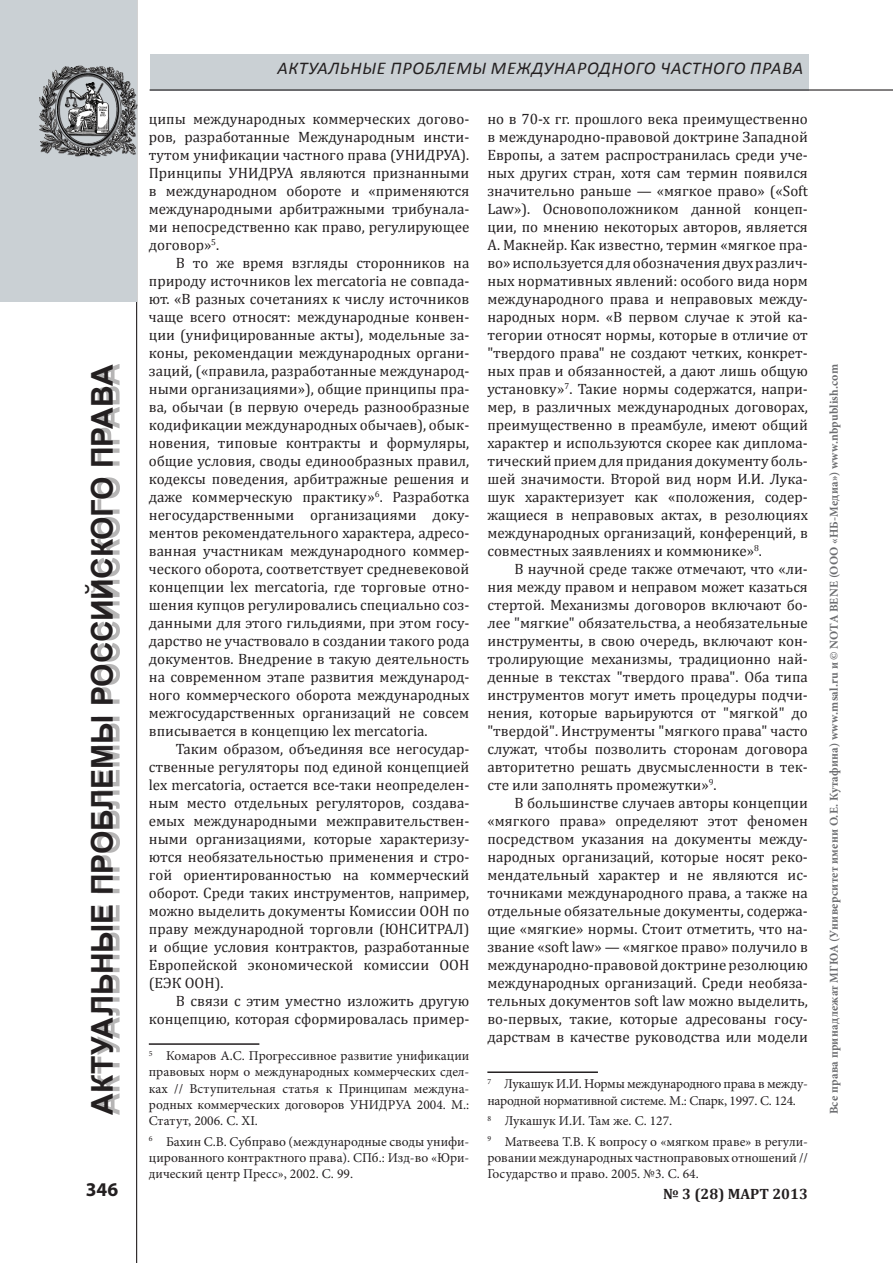
<style>
.page{position:relative;width:893px;height:1263px;background:#fff}
.page>*{position:absolute;margin:0;border:0;box-sizing:border-box;transform-origin:0 0}
.t1{font:700 30px "Arial";letter-spacing:-.01em;color:#231f20}
.t2{font:700 19.5px "Myriad Pro";color:#231f20}
.t3{font:italic 18px "Calibri";letter-spacing:.04em;color:#231f20}
.t4{font:15px/18px "Cambria";color:#231f20;text-align:justify}
.t5{font:700 15px "Cambria";color:#231f20}
.t6{font:13.5px/16.2px "Minion Pro";color:#231f20;text-align:justify}
.t7{font:13.5px/16.2px "Minion Pro";letter-spacing:-.02em;color:#231f20}
.t8{font:700 12px "Minion Pro";letter-spacing:.02em;color:#6c6d70}
</style>
<div class="page">
<hr style="left:136px;top:0;width:1px;height:1263px;background:#231f20">
<div style="left:0;top:0;width:136px;height:301px;background:#cad0d4"></div>
<div style="left:92px;top:364px;width:28px;height:751px;background:#231f20;opacity:.33"></div>
<div style="left:150px;top:54px;width:658px;height:36px;background:#cad0d4"></div>
<hr style="left:150px;top:89px;width:743px;height:2px;background:#231f20">
<img style="left:39px;top:54px;width:99px;height:111px">
<hr style="left:149px;top:1043px;width:110px;height:2px;background:#231f20">
<hr style="left:487px;top:1071px;width:111px;height:2px;background:#231f20">
<p class="t3" style="left:277px;top:57px;width:12px">актуал</p>
<p class="t3" style="left:340px;top:57px;width:63px">ьные проблем</p>
<p class="t3" style="left:472px;top:57px;width:72px">ы ме ждународного</p>
<p class="t3" style="left:660px;top:57px;width:12px">частного</p>
<p class="t3" style="left:750px;top:57px;width:12px">права</p>
<p class="t4" style="left:149px;top:110px;width:322px">ципы международных коммерческих догово&shy;ров, разработанные Международным инсти&shy;тутом унификации частного права (УНИДРУА).<br>Принципы УНИДРУА являются признанными в международном обороте и «применяются международными арбитражными трибунала&shy;ми непосредственно как право, регулирующее договор»<sup>5</sup>.</p>
<p class="t4" style="left:149px;top:254px;width:322px;text-indent:27px">В то же время взгляды сторонников на природу источников lex mercatoria не совпада&shy;ют. «В разных сочетаниях к числу источников чаще всего относят: международные конвен&shy;ции (унифицированные акты), модельные за&shy;коны, рекомендации международных органи&shy;заций, («правила, разработанные международ&shy;ными организациями»), общие принципы пра&shy;ва, обычаи (в первую очередь разнообразные кодификации международных обычаев), обык&shy;новения, типовые контракты и формуляры, общие условия, своды единообразных правил, кодексы поведения, арбитражные решения и даже коммерческую практику»<sup>6</sup>. Разработка негосударственными организациями доку&shy;ментов рекомендательного характера, адресо&shy;ванная участникам международного коммер&shy;ческого оборота, соответствует средневековой концепции lex mercatoria, где торговые отно&shy;шения купцов регулировались специально соз&shy;данными для этого гильдиями, при этом госу&shy;дарство не участвовало в создании такого рода документов. Внедрение в такую деятельность на современном этапе развития международ&shy;ного коммерческого оборота международных межгосударственных организаций не совсем вписывается в концепцию lex mercatoria.</p>
<p class="t4" style="left:149px;top:740px;width:322px;text-indent:27px">Таким образом, объединяя все негосудар&shy;ственные регуляторы под единой концепцией lex mercatoria, остается все-таки неопределен&shy;ным место отдельных регуляторов, создава&shy;емых международными межправительствен&shy;ными организациями, которые характеризу&shy;ются необязательностью применения и стро&shy;гой ориентированностью на коммерческий оборот. Среди таких инструментов, например, можно выделить документы Комиссии ООН по праву международной торговли (ЮНСИТРАЛ) и общие условия контрактов, разработанные Европейской экономической комиссии ООН (ЕЭК ООН).</p>
<p class="t4" style="left:149px;top:992px;width:322px;text-align:right">В связи с этим уместно изложить другую концепцию, которая сформировалась пример-</p>
<p class="t6" style="left:149px;top:1048px;width:322px"><sup>5</sup> Комаров А.С. Прогрессивное развитие унификации правовых норм о международных коммерческих сдел&shy;ках // Вступительная статья к Принципам междуна&shy;родных коммерческих договоров УНИДРУА 2004. М.:<br>Статут, 2006. С. XI.</p>
<p class="t6" style="left:149px;top:1133px;width:322px"><sup>6</sup> Бахин С.В. Субправо (международные своды унифи&shy;цированного контрактного права). СПб.: Изд-во «Юри&shy;дический центр Пресс», 2002. С. 99.</p>
<p class="t4" style="left:487px;top:110px;width:322px">но в 70-х гг. прошлого века преимущественно в международно-правовой доктрине Западной Европы, а затем распространилась среди уче&shy;ных других стран, хотя сам термин появился значительно раньше — «мягкое право» («Soft Law»). Основоположником данной концеп&shy;ции, по мнению некоторых авторов, является А. Макнейр. Как известно, термин «мягкое пра&shy;во» используется для обозначения двух различ&shy;ных нормативных явлений: особого вида норм международного права и неправовых между&shy;народных норм. «В первом случае к этой ка&shy;тегории относят нормы, которые в отличие от "твердого права" не создают четких, конкрет&shy;ных прав и обязанностей, а дают лишь общую установку»<sup>7</sup>. Такие нормы содержатся, напри&shy;мер, в различных международных договорах, преимущественно в преамбуле, имеют общий характер и используются скорее как диплома&shy;тический прием для придания документу боль&shy;шей значимости. Второй вид норм И.И. Лука&shy;шук характеризует как «положения, содер&shy;жащиеся в неправовых актах, в резолюциях международных организаций, конференций, в совместных заявлениях и коммюнике»<sup>8</sup>.</p>
<p class="t4" style="left:487px;top:560px;width:322px;text-indent:27px">В научной среде также отмечают, что «ли&shy;ния между правом и неправом может казаться стертой. Механизмы договоров включают бо&shy;лее "мягкие" обязательства, а необязательные инструменты, в свою очередь, включают кон&shy;тролирующие механизмы, традиционно най&shy;денные в текстах "твердого права". Оба типа инструментов могут иметь процедуры подчи&shy;нения, которые варьируются от "мягкой" до "твердой". Инструменты "мягкого права" часто служат, чтобы позволить сторонам договора авторитетно решать двусмысленности в тек&shy;сте или заполнять промежутки»<sup>9</sup>.</p>
<p class="t4" style="left:487px;top:794px;width:322px;text-indent:27px">В большинстве случаев авторы концепции «мягкого права» определяют этот феномен посредством указания на документы между&shy;народных организаций, которые носят реко&shy;мендательный характер и не являются ис&shy;точниками международного права, а также на отдельные обязательные документы, содержа&shy;щие «мягкие» нормы. Стоит отметить, что на&shy;звание «soft law» — «мягкое право» получило в международно-правовой доктрине резолюцию международных организаций. Среди необяза&shy;тельных документов soft law можно выделить, во-первых, такие, которые адресованы госу&shy;дарствам в качестве руководства или модели</p>
<p class="t7" style="left:487px;top:1076px;width:322px"><sup>7</sup> Лукашук И.И. Нормы международного права в между&shy;народной нормативной системе. М.: Спарк, 1997. С. 124.</p>
<p class="t6" style="left:487px;top:1110px;width:322px;line-height:20.4px"><sup>8</sup> Лукашук И.И. Там же. С. 127.<br><sup>9</sup> Матвеева Т.В. К вопросу о «мягком праве» в регули-</p>
<p class="t6" style="left:487px;top:1149px;width:322px">ровании международных частноправовых отношений //<br>Государство и право. 2005. №3. С. 64.</p>
<h1 class="t1" style="left:83px;top:1115px;width:747px;rotate:-90deg">Актуальные проблемы российского права</h1>
<p class="t8" style="left:825px;top:1114px;width:752px;rotate:-90deg">Все права принадлежат МГЮА (Университет имени О.Е. Кутафина) www.msal.ru и © NOTA BENE (ООО «НБ-Медиа») www.nbpublish.com</p>
<h2 class="t2" style="left:86px;top:1177px;width:34px">346</h2>
<p class="t5" style="left:663px;top:1183px;width:146px">№ 3 (28) март 2013</p>
</div>
